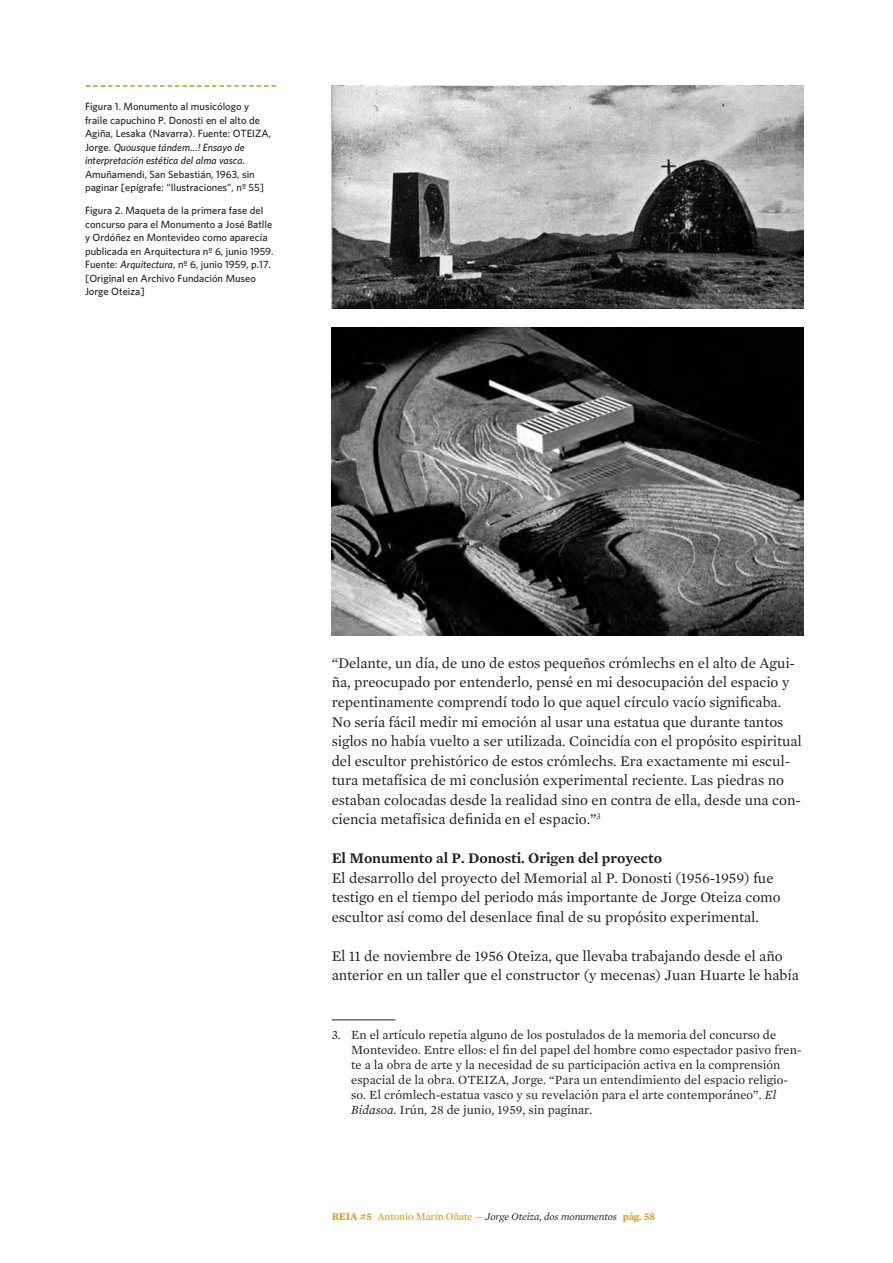
<style>
.page{position:relative;width:893px;height:1263px;background:#fff}
.page>*{position:absolute;margin:0;border:0;box-sizing:border-box;transform-origin:0 0}
._01_texto_general{font:15px/19.5px "Mercury Text G1";letter-spacing:-.005em;color:#231f20}
._01_texto_general-2{font:600 15px "Mercury Text G1";letter-spacing:-.005em;color:#231f20}
.REIA___NOTAS{font:12.75px/15px "Mercury Text G1";color:#231f20}
._01_pie_foto{font:500 10.5px/13.5px "Whitney";color:#231f20}
.t1{font:italic 10.5px "Mercury Text G1";letter-spacing:-.01em;color:#231f20}
.s1{font-style:italic}
.s2{font-weight:600;font-style:normal;color:#d89013}
.s3{font-style:normal;color:#d89013}
</style>
<div class="page">
<svg style="left:86px;top:85px;width:190px;height:2px"></svg>
<hr style="left:332px;top:1020px;width:63px;height:1px;background:#231f20">
<img style="left:332px;top:85px;width:472px;height:223px">
<img style="left:332px;top:327px;width:472px;height:309px">
<p class="_01_pie_foto" style="left:85px;top:99px;width:187px">Figura 1. Monumento al musicólogo y fraile capuchino P. Donosti en el alto de Agiña, Lesaka (Navarra). Fuente: OTEIZA, Jorge. <span class="s1">Quousque tándem…! Ensayo de interpretación estética del alma vasca</span>.<br>Amuñamendi, San Sebastián, 1963, sin paginar [epígrafe: “Ilustraciones”, nº 55]</p>
<p class="_01_pie_foto" style="left:85px;top:204px;width:190px">Figura 2. Maqueta de la primera fase del concurso para el Monumento a José Batlle y Ordóñez en Montevideo como aparecía publicada en Arquitectura nº 6, junio 1959.<br>Fuente: <span class="s1">Arquitectura</span>, nº 6, junio 1959, p.17. [Original en Archivo Fundación Museo Jorge Oteiza]</p>
<p class="_01_texto_general" style="left:332px;top:653px;width:472px">“Delante, un día, de uno de estos pequeños crómlechs en el alto de Agui&shy;ña, preocupado por entenderlo, pensé en mi desocupación del espacio y repentinamente comprendí todo lo que aquel círculo vacío significaba.<br>No sería fácil medir mi emoción al usar una estatua que durante tantos siglos no había vuelto a ser utilizada. Coincidía con el propósito espiritual del escultor prehistórico de estos crómlechs. Era exactamente mi escul&shy;tura metafísica de mi conclusión experimental reciente. Las piedras no estaban colocadas desde la realidad sino en contra de ella, desde una con&shy;ciencia metafísica definida en el espacio.”<sup>3</sup></p>
<p class="_01_texto_general-2" style="left:332px;top:849px;width:332px">El Monumento al P. Donosti. Origen del proyecto</p>
<p class="_01_texto_general" style="left:332px;top:868px;width:450px">El desarrollo del proyecto del Memorial al P. Donosti (1956-1959) fue testigo en el tiempo del periodo más importante de Jorge Oteiza como escultor así como del desenlace final de su propósito experimental.</p>
<p class="_01_texto_general" style="left:332px;top:946px;width:469px">El 11 de noviembre de 1956 Oteiza, que llevaba trabajando desde el año anterior en un taller que el constructor (y mecenas) Juan Huarte le había</p>
<p class="REIA___NOTAS" style="left:351px;top:1027px;width:452px;text-indent:-19px">3. En el artículo repetía alguno de los postulados de la memoria del concurso de Montevideo. Entre ellos: el fin del papel del hombre como espectador pasivo fren&shy;te a la obra de arte y la necesidad de su participación activa en la comprensión espacial de la obra. OTEIZA, Jorge. “Para un entendimiento del espacio religio&shy;so. El crómlech-estatua vasco y su revelación para el arte contemporáneo”. <span class="s1">El Bidasoa</span>. Irún, 28 de junio, 1959, sin paginar.</p>
<p class="t1" style="left:332px;top:1210px;width:325px"><span class="s2">REIA #5</span> <span class="s3">Antonio Marín Oñate —</span> Jorge Oteiza, dos monumentos <span class="s2">pág. 58</span></p>
</div>
